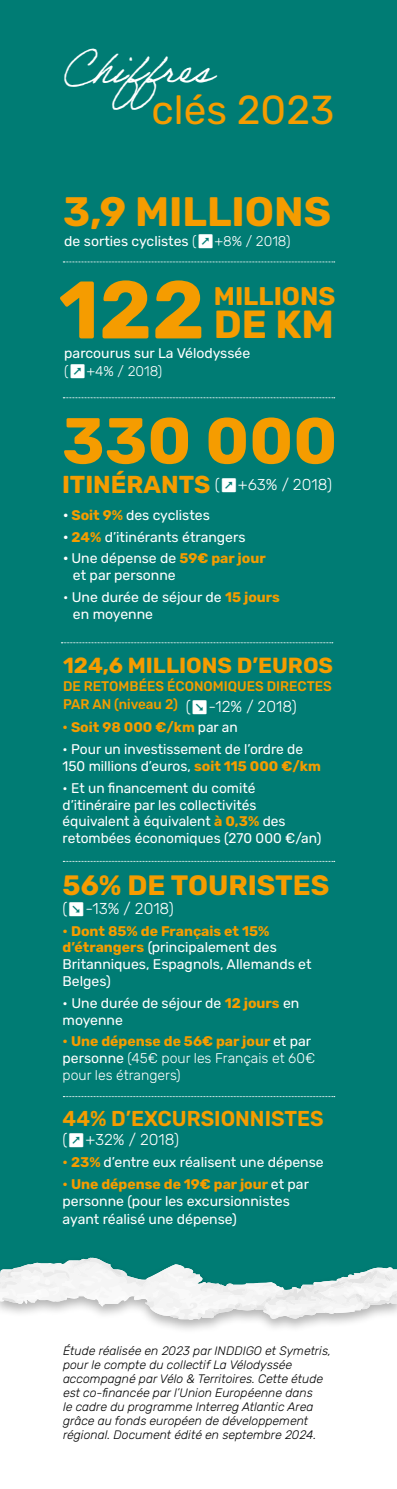
<style>
.page{position:relative;width:397px;height:1489px;background:#fff}
.page>*{position:absolute;margin:0;border:0;box-sizing:border-box;transform-origin:0 0}
.t1{font:700 81.38px "Rubik";color:#f59c00}
.t2{font:700 64.75px "Rubik";color:#f59c00}
.t3{font:700 41.12px "Rubik";color:#f59c00}
.t4{font:40.43px "Adobe Handwriting Ernie";color:#fff}
.t5{font:40.43px "Rubik";color:#f59c00}
.t6{font:700 39.2px "Rubik";color:#f59c00}
.t7{font:700 28px "Rubik";color:#f59c00}
.t8{font:700 25.55px "Rubik";color:#f59c00}
.t9{font:700 21.88px "Rubik";color:#f59c00}
.t10{font:600 21.53px "Rubik";color:#f59c00;scale:.96 1}
.t11{font:300 15.75px "Rubik";color:#fff}
.t12{font:14px/16.8px "Rubik";color:#fff}
.t13{font:300 14px/16.8px "Rubik";color:#fff}
.t14{font:500 14px/17.5px "Rubik";color:#f59c00;scale:.96 1}
.t15{font:700 14px "Rubik";color:#f59c00}
.t16{font:italic 300 12.25px/14px "Rubik";color:#000}
.s1{font-weight:300}
.s2{font-weight:700;font-size:24.5px;color:#f59c00}
.s3{font-weight:700}
.s4{font-weight:700;color:#f59c00}
.s5{font-weight:300;font-size:15.75px;color:#fff}
.s6{color:#fff}
.s7{font-weight:400;color:#fff}
.s8{font-weight:400}
</style>
<div class="page">
<div style="left:0;top:0;width:397px;height:1289px;background:#007c74"></div>
<svg style="left:153px;top:1321px;width:202px;height:9px;fill:#f6f6f6"></svg>
<svg style="left:0;top:1257px;width:397px;height:64px"></svg>
<svg style="left:63px;top:262px;width:272px;height:1px"></svg>
<svg style="left:63px;top:397px;width:272px;height:1px"></svg>
<svg style="left:61px;top:642px;width:272px;height:1px"></svg>
<svg style="left:63px;top:861px;width:272px;height:1px"></svg>
<svg style="left:63px;top:1096px;width:272px;height:1px"></svg>
<h3 class="t4" style="left:63px;top:46px;width:151px">Chiffres</h3>
<h3 class="t5" style="left:152px;top:80px;width:184px">clés 2023</h3>
<h3 class="t3" style="left:63px;top:188px;width:269px">3,9 MILLIONS</h3>
<p class="t12" style="left:64px;top:233px;width:228px">de sorties cyclistes <span class="s1">(</span>↗<span class="s1">+8% / 2018)</span></p>
<h1 class="t1" style="left:59px;top:263px;width:148px">122</h1>
<p class="t12" style="left:64px;top:344px;width:187px;line-height:18.9px">parcourus sur La Vélodyssée <span class="s1">(</span>↗<span class="s1">+4% / 2018)</span></p>
<h3 class="t8" style="left:214px;top:281px;width:123px">MILLIONS</h3>
<h3 class="t6" style="left:214px;top:301px;width:121px">DE KM</h3>
<h2 class="t2" style="left:62px;top:403px;width:277px">330 000</h2>
<p class="t11" style="left:62px;top:473px;width:271px"><span class="s2">ITINÉRANTS</span> (↗+63% / 2018)</p>
<p class="t12" style="left:63px;top:507px;width:148px"><span class="s3">•</span> <span class="s4">Soit 9%</span> des cyclistes</p>
<p class="t12" style="left:63px;top:529px;width:184px"><span class="s3">•</span> <span class="s4">24%</span> d’itinérants étrangers</p>
<p class="t12" style="left:73px;top:550px;width:194px;text-indent:-10px"><span class="s3">•</span> Une dépense de <span class="s4">59€ par jour </span>et par personne</p>
<p class="t12" style="left:73px;top:589px;width:208px;text-indent:-10px">• Une durée de séjour de <span class="s4">15 jours </span>en moyenne</p>
<h3 class="t9" style="left:63px;top:653px;width:271px">124,6 MILLIONS D’EUROS</h3>
<p class="t14" style="left:63px;top:678px;width:282px">DE RETOMBÉES ÉCONOMIQUES DIRECTES<br>PAR AN (niveau 2) <span class="s5">(</span><span class="s6">↘</span><span class="s5">-12% / 2018)</span></p>
<p class="t15" style="left:63px;top:719px;width:177px">• Soit 98 000 €/km <span class="s7">par an</span></p>
<p class="t12" style="left:63px;top:741px;width:260px">• Pour un investissement de l’ordre de<br>150 millions d’euros, <span class="s4">soit 115 000 €/km</span></p>
<p class="t12" style="left:63px;top:780px;width:260px">• Et un financement du comité d’itinéraire par les collectivités équivalent à équivalent <span class="s4">à 0,3%</span> des retombées économiques (270 000 €/an)</p>
<h3 class="t7" style="left:63px;top:868px;width:268px">56% DE TOURISTES</h3>
<p class="t11" style="left:63px;top:896px;width:113px">(↘-13% / 2018)</p>
<p class="t12" style="left:63px;top:922px;width:250px"><span class="s4">• Dont 85% de Français et 15% d’étrangers</span> (principalement des<br>Britanniques, Espagnols, Allemands et<br>Belges)</p>
<p class="t12" style="left:63px;top:995px;width:238px">• Une durée de séjour de <span class="s4">12 jours</span> en moyenne</p>
<p class="t13" style="left:63px;top:1033px;width:254px"><span class="s4">• Une dépense de 56€ par jour</span> <span class="s8">et par personne</span> (45€ pour les Français et 60€ pour les étrangers)</p>
<h3 class="t10" style="left:63px;top:1102px;width:273px">44% D’EXCURSIONNISTES</h3>
<p class="t11" style="left:63px;top:1128px;width:118px">(↗+32% / 2018)</p>
<p class="t12" style="left:63px;top:1154px;width:263px"><span class="s4">• 23%</span> d’entre eux réalisent une dépense</p>
<p class="t12" style="left:63px;top:1175px;width:248px"><span class="s4">• Une dépense de 19€ par jour</span> et par personne (pour les excursionnistes</p>
<p class="t12" style="left:63px;top:1211px;width:176px">ayant réalisé une dépense)</p>
<p class="t16" style="left:63px;top:1343px;width:269px">Étude réalisée en 2023 par INDDIGO et Symetris, pour le compte du collectif La Vélodyssée accompagné par Vélo &amp; Territoires. Cette étude est co-financée par l’Union Européenne dans<br>le cadre du programme Interreg Atlantic Area grâce au fonds européen de développement régional. Document édité en septembre 2024.</p>
</div>
